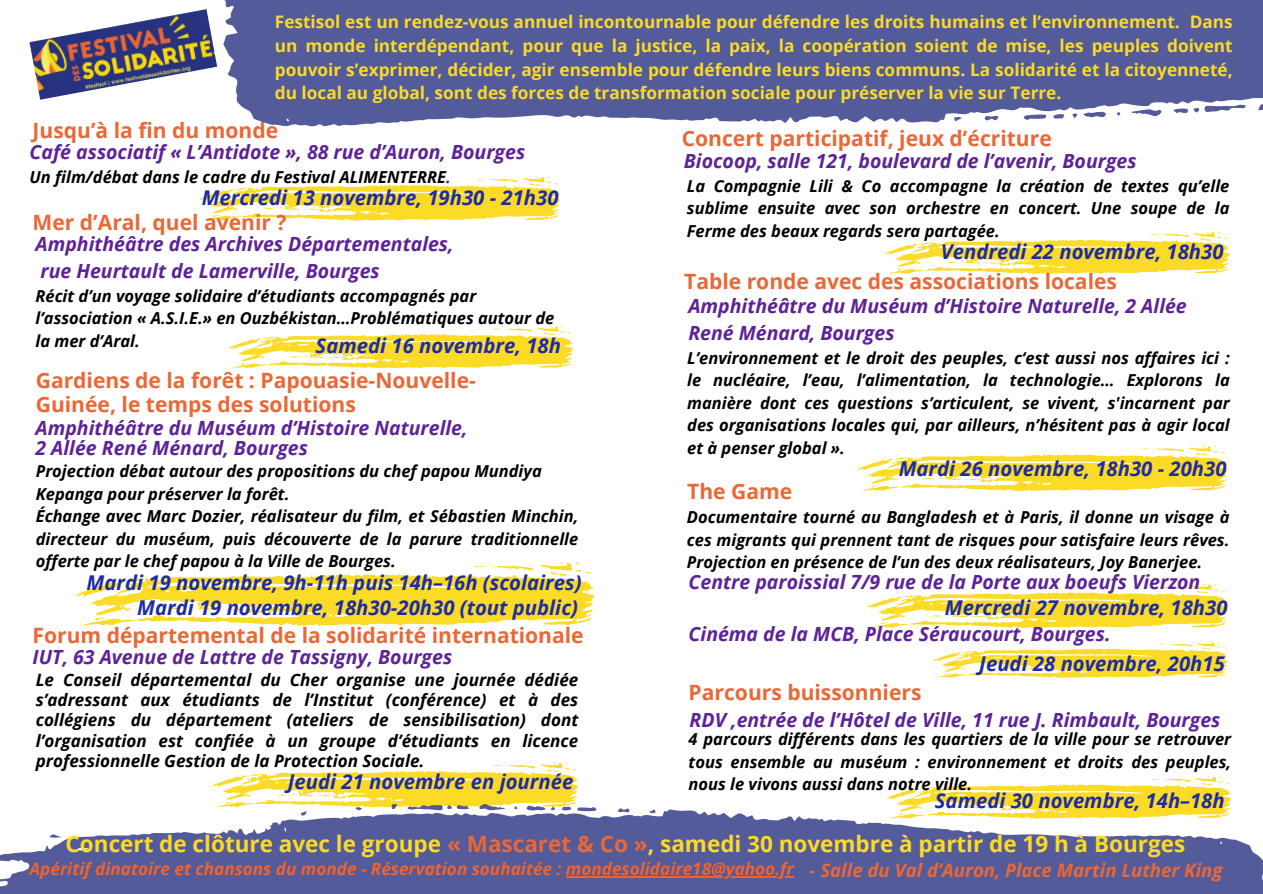
<style>
.page{position:relative;width:1263px;height:894px;background:#fff}
.page>*{position:absolute;margin:0;border:0;box-sizing:border-box;transform-origin:0 0}
.t1{font:700 22.5px "Open Sans";color:#fbdb25}
.t2{font:700 21px/23.7px "Open Sans";color:#ea6836}
.t3{font:italic 700 20.4px "Open Sans";color:#1d2ca6}
.t4{font:italic 700 19.5px/20.2px "Open Sans";color:#5d2298}
.t5{font:italic 700 18.6px "Open Sans";color:#ea6836}
.t6{font:700 17.25px/23.7px "Open Sans";color:#fbdb25;text-align:justify}
.t7{font:italic 700 17.1px/20.2px "Open Sans";color:#000;text-align:justify}
.t8{font:italic 700 17.1px "Open Sans";color:#f3622a}
.t9{font:italic 700 16.5px/22.5px "Open Sans";color:#000;text-align:justify}
.s1{color:#5d2298}
.s2{color:#ea6836}
</style>
<div class="page">
<svg style="left:213px;top:762px;width:365px;height:30px"></svg>
<svg style="left:902px;top:776px;width:327px;height:16px"></svg>
<svg style="left:0;top:792px;width:1263px;height:101px;fill:#535b9b"></svg>
<svg style="left:223px;top:0;width:1040px;height:127px;background:#6269a4"></svg>
<img style="left:29px;top:9px;width:188px;height:91px">
<svg style="left:200px;top:176px;width:360px;height:44px"></svg>
<svg style="left:229px;top:326px;width:344px;height:42px"></svg>
<svg style="left:76px;top:562px;width:518px;height:63px"></svg>
<svg style="left:885px;top:232px;width:344px;height:41px"></svg>
<svg style="left:934px;top:641px;width:293px;height:36px"></svg>
<svg style="left:858px;top:445px;width:369px;height:45px"></svg>
<svg style="left:868px;top:584px;width:359px;height:43px"></svg>
<hr style="left:566px;top:875px;width:228px;height:1px;background:#f3622a">
<p class="t6" style="left:275px;top:10px;width:959px">Festisol est un rendez-vous annuel incontournable pour défendre les droits humains et l’environnement. Dans un monde interdépendant, pour que la justice, la paix, la coopération soient de mise, les peuples doivent pouvoir s’exprimer, décider, agir ensemble pour défendre leurs biens communs. La solidarité et la citoyenneté, du local au global, sont des forces de transformation sociale pour préserver la vie sur Terre.</p>
<p class="t2" style="left:33px;top:118px;width:247px">Jusqu’à la fin du monde</p>
<p class="t4" style="left:29px;top:141px;width:497px">Café associatif « L’Antidote », 88 rue d’Auron, Bourges</p>
<h2 class="t9" style="left:29px;top:165px;width:423px">Un film/débat dans le cadre du Festival ALIMENTERRE<span class="s1">.</span></h2>
<h1 class="t3" style="left:202px;top:183px;width:358px">Mercredi 13 novembre, 19h30 - 21h30</h1>
<h1 class="t2" style="left:33px;top:210px;width:256px">Mer d’Aral, quel avenir ?</h1>
<p class="t4" style="left:35px;top:233px;width:420px">Amphithéâtre des Archives Départementales,</p>
<p class="t4" style="left:41px;top:260px;width:341px">rue Heurtault de Lamerville, Bourges</p>
<p class="t9" style="left:35px;top:284px;width:520px;text-align:left">Récit d’un voyage solidaire d’étudiants accompagnés par l’association « A.S.I.E.» en Ouzbékistan…Problématiques autour de la mer d’Aral.</p>
<h1 class="t2" style="left:36px;top:368px;width:442px">Gardiens de la forêt : Papouasie-Nouvelle-<br>Guinée, le temps des solutions</h1>
<p class="t3" style="left:316px;top:331px;width:247px">Samedi 16 novembre, 18h</p>
<p class="t4" style="left:35px;top:417px;width:434px">Amphithéâtre du Muséum d’Histoire Naturelle,<br>2 Allée René Ménard, Bourges</p>
<p class="t9" style="left:36px;top:459px;width:508px">Projection débat autour des propositions du chef papou Mundiya<br>Kepanga pour préserver la forêt.</p>
<p class="t9" style="left:36px;top:504px;width:544px">Échange avec Marc Dozier, réalisateur du film, et Sébastien Minchin, directeur du muséum, puis découverte de la parure traditionnelle offerte par le chef papou à la Ville de Bourges.</p>
<p class="t3" style="left:87px;top:568px;width:497px">Mardi 19 novembre, 9h-11h puis 14h–16h (scolaires)</p>
<p class="t2" style="left:682px;top:126px;width:371px">Concert participatif, jeux d’écriture</p>
<h1 class="t4" style="left:684px;top:151px;width:454px">Biocoop, salle 121, boulevard de l’avenir, Bourges</h1>
<p class="t9" style="left:687px;top:174px;width:544px">La Compagnie Lili &amp; Co accompagne la création de textes qu’elle sublime ensuite avec son orchestre en concert. Une soupe de la Ferme des beaux regards sera partagée.</p>
<p class="t3" style="left:941px;top:237px;width:284px">Vendredi 22 novembre, 18h30</p>
<p class="t2" style="left:684px;top:269px;width:434px">Table ronde avec des associations locales</p>
<p class="t4" style="left:688px;top:292px;width:500px;line-height:27px">Amphithéâtre du Muséum d’Histoire Naturelle, 2 Allée<br>René Ménard, Bourges</p>
<p class="t9" style="left:687px;top:346px;width:544px">L’environnement et le droit des peuples, c‘est aussi nos affaires ici : le nucléaire, l’eau, l’alimentation, la technologie… Explorons la manière dont ces questions s’articulent, se vivent, s'incarnent par des organisations locales qui, par ailleurs, n’hésitent pas à agir local et à penser global ».</p>
<h1 class="t3" style="left:899px;top:454px;width:329px">Mardi 26 novembre, 18h30 - 20h30</h1>
<p class="t2" style="left:687px;top:478px;width:107px">The Game</p>
<p class="t9" style="left:687px;top:505px;width:544px">Documentaire tourné au Bangladesh et à Paris, il donne un visage à ces migrants qui prennent tant de risques pour satisfaire leurs rêves.<br>Projection en présence de l’un des deux réalisateurs, Joy Banerjee.</p>
<p class="t4" style="left:689px;top:571px;width:513px">Centre paroissial 7/9 rue de la Porte aux boeufs Vierzon</p>
<p class="t3" style="left:945px;top:592px;width:284px">Mercredi 27 novembre, 18h30</p>
<p class="t3" style="left:137px;top:593px;width:442px">Mardi 19 novembre, 18h30-20h30 (tout public)</p>
<h1 class="t2" style="left:33px;top:623px;width:553px">Forum départemental de la solidarité internationale</h1>
<p class="t4" style="left:33px;top:646px;width:421px">IUT, 63 Avenue de Lattre de Tassigny, Bourges</p>
<p class="t7" style="left:36px;top:669px;width:544px">Le Conseil départemental du Cher organise une journée dédiée s’adressant aux étudiants de l’Institut (conférence) et à des collégiens du département (ateliers de sensibilisation) dont l’organisation est confiée à un groupe d’étudiants en licence professionnelle Gestion de la Protection Sociale.</p>
<p class="t3" style="left:288px;top:766px;width:287px">Jeudi 21 novembre en journée</p>
<p class="t4" style="left:689px;top:623px;width:423px">Cinéma de la MCB, Place Séraucourt, Bourges.</p>
<p class="t3" style="left:979px;top:649px;width:247px">Jeudi 28 novembre, 20h15</p>
<h1 class="t2" style="left:689px;top:680px;width:234px">Parcours buissonniers</h1>
<p class="t4" style="left:690px;top:709px;width:532px">RDV ,entrée de l’Hôtel de Ville, 11 rue J. Rimbault, Bourges</p>
<h1 class="t9" style="left:689px;top:727px;width:544px">4 parcours différents dans les quartiers de la ville pour se retrouver tous ensemble au muséum : environnement et droits des peuples, nous le vivons aussi dans notre ville.</h1>
<p class="t3" style="left:935px;top:786px;width:291px">Samedi 30 novembre, 14h–18h</p>
<p class="t1" style="left:66px;top:828px;width:1121px">Concert de clôture avec le groupe <span class="s2">« Mascaret &amp; Co »</span>, samedi 30 novembre à partir de 19 h à Bourges</p>
<h1 class="t8" style="left:29px;top:856px;width:766px">Apéritif dinatoire et chansons du monde - Réservation souhaitée : mondesolidaire18@yahoo.fr</h1>
<p class="t5" style="left:809px;top:857px;width:415px">- Salle du Val d’Auron, Place Martin Luther King</p>
</div>
